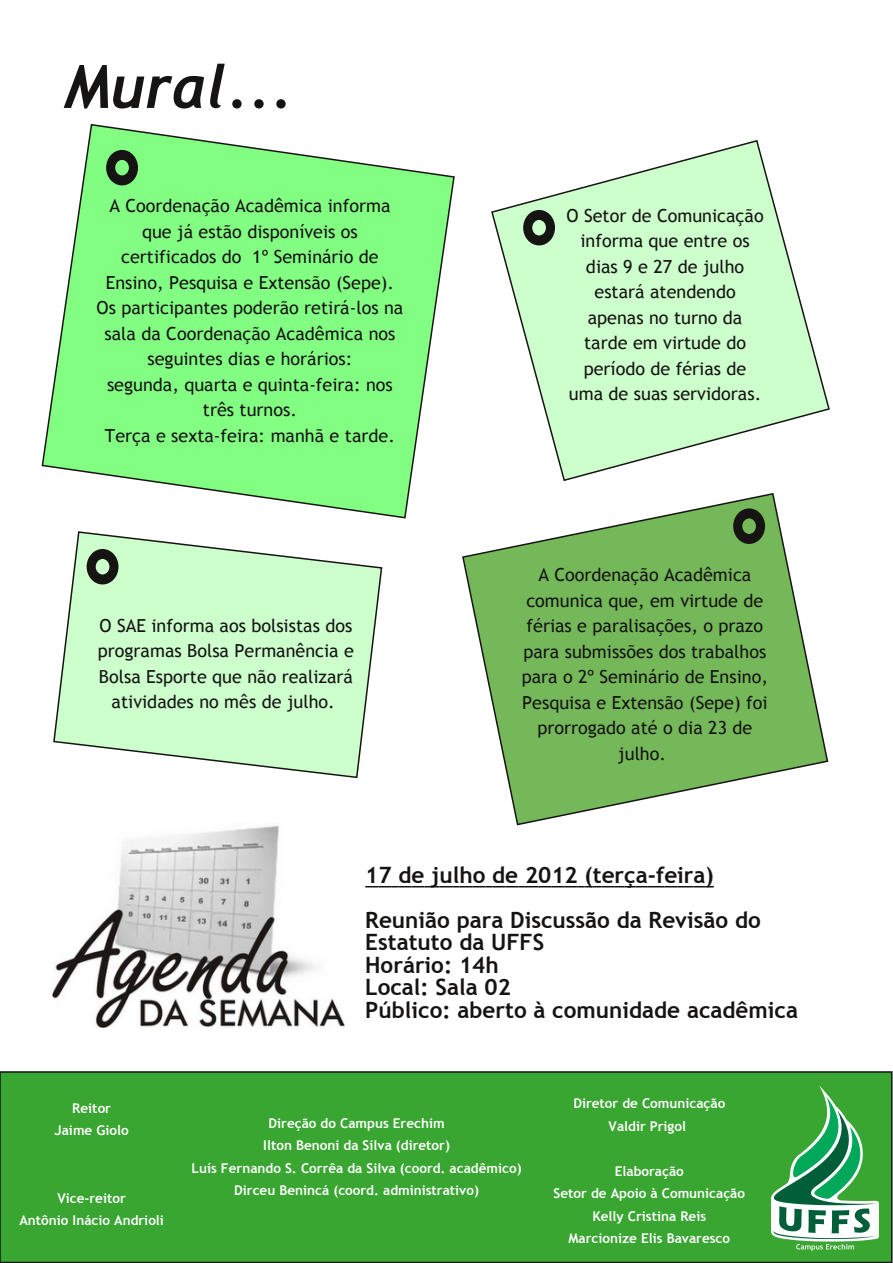
<style>
.page{position:relative;width:893px;height:1263px;background:#fff}
.page>*{position:absolute;margin:0;border:0;box-sizing:border-box;transform-origin:0 0}
.t1{font:italic 700 60px "Trebuchet";color:#161413}
.t2{font:700 22.5px/22.5px "Trebuchet MS";color:#161413}
.t3{font:18px/25.5px "Trebuchet MS";color:#161413;text-align:center}
.t4{font:700 13.5px/22.5px "Trebuchet MS";color:#fff;text-align:center}
</style>
<div class="page">
<svg style="left:365px;top:886px;width:349px;height:1px"></svg>
<div style="left:0;top:1072px;width:892px;height:190px;background:#38a630"></div>
<div style="left:0;top:1071px;width:892px;height:192px;border:2px solid #161413"></div>
<img style="left:772px;top:1085px;width:106px;height:165px">
<img style="left:52px;top:825px;width:292px;height:202px">
<svg style="left:53px;top:531px;width:330px;height:248px"></svg>
<svg style="left:86px;top:548px;width:33px;height:37px"></svg>
<svg style="left:491px;top:140px;width:339px;height:342px"></svg>
<svg style="left:522px;top:209px;width:34px;height:37px"></svg>
<svg style="left:41px;top:124px;width:414px;height:395px"></svg>
<svg style="left:105px;top:149px;width:34px;height:37px"></svg>
<svg style="left:462px;top:493px;width:367px;height:333px"></svg>
<svg style="left:732px;top:508px;width:34px;height:37px"></svg>
<h1 class="t1" style="left:64px;top:52px;width:230px">Mural...</h1>
<p class="t3" style="left:97px;top:193px;width:308px">A Coordenação Acadêmica informa que já estão disponíveis os certificados do 1º Seminário de<br>Ensino, Pesquisa e Extensão (Sepe).<br>Os participantes poderão retirá‐los na sala da Coordenação Acadêmica nos seguintes dias e horários:<br>segunda, quarta e quinta‐feira: nos três turnos.<br>Terça e sexta‐feira: manhã e tarde.</p>
<p class="t3" style="left:98px;top:613px;width:258px">O SAE informa aos bolsistas dos programas Bolsa Permanência e<br>Bolsa Esporte que não realizará atividades no mês de julho.</p>
<p class="t3" style="left:567px;top:203px;width:199px">O Setor de Comunicação informa que entre os dias 9 e 27 de julho estará atendendo apenas no turno da tarde em virtude do período de férias de uma de suas servidoras.</p>
<p class="t3" style="left:522px;top:562px;width:248px">A Coordenação Acadêmica comunica que, em virtude de férias e paralisações, o prazo para submissões dos trabalhos para o 2º Seminário de Ensino,<br>Pesquisa e Extensão (Sepe) foi prorrogado até o dia 23 de julho.</p>
<p class="t2" style="left:365px;top:852px;width:397px;line-height:45px">17 de julho de 2012 (terça‐feira)<br>Reunião para Discussão da Revisão do</p>
<p class="t2" style="left:365px;top:931px;width:434px">Estatuto da UFFS<br>Horário: 14h<br>Local: Sala 02<br>Público: aberto à comunidade acadêmica</p>
<p class="t4" style="left:55px;top:1097px;width:76px">Reitor<br>Jaime Giolo</p>
<p class="t4" style="left:19px;top:1187px;width:146px">Vice‐reitor<br>Antônio Inácio Andrioli</p>
<p class="t4" style="left:192px;top:1112px;width:331px">Direção do Campus Erechim<br>Ilton Benoni da Silva (diretor)<br>Luís Fernando S. Corrêa da Silva (coord. acadêmico)<br>Dirceu Benincá (coord. administrativo)</p>
<p class="t4" style="left:573px;top:1092px;width:154px">Diretor de Comunicação<br>Valdir Prigol</p>
<p class="t4" style="left:554px;top:1160px;width:193px">Elaboração<br>Setor de Apoio à Comunicação<br>Kelly Cristina Reis<br>Marcionize Elis Bavaresco</p>
</div>
